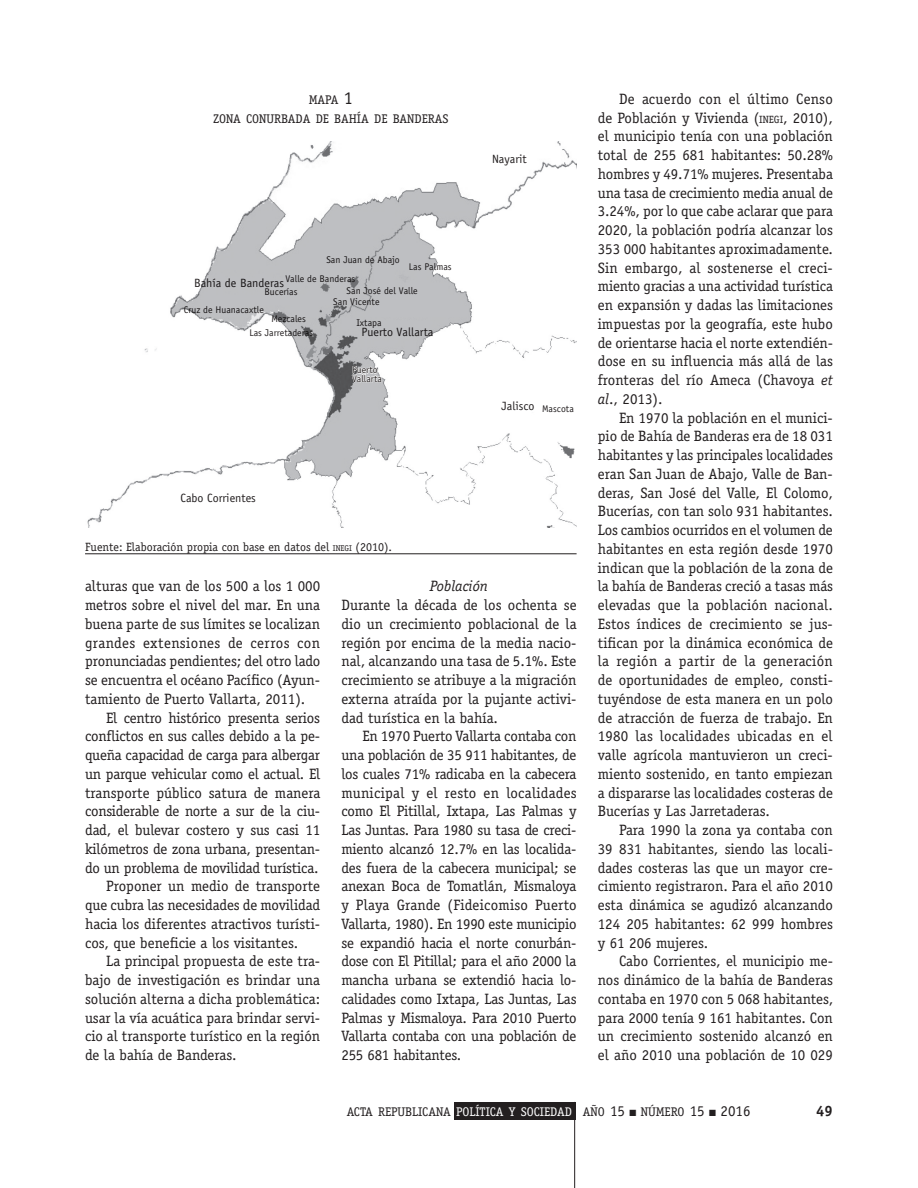
<style>
.page{position:relative;width:918px;height:1188px;background:#fff}
.page>*{position:absolute;margin:0;border:0;box-sizing:border-box;transform-origin:0 0}
.t1{font:15px/18.8px "Officina Serif";color:#231f20;text-align:justify}
.t2{font:15px "Officina Serif";letter-spacing:.03em;color:#231f20}
.t3{font:italic 15px "Officina Serif";color:#231f20}
.t4{font:700 15px "Officina Serif";color:#231f20}
.t5{font:12.6px/18.8px "Officina Serif";color:#231f20;text-align:center}
.t6{font:12px "Officina Sans";color:#231f20}
.t7{font:12px "Officina Serif";color:#231f20}
.t8{font:9.75px/18.5px "Officina Sans";color:#231f20}
.s1{font-size:18px}
.s2{font-size:8.4px}
.s3{font-size:10.5px}
.s4{font-style:italic}
.s5{color:#fff}
.s6{font-size:15px}
</style>
<div class="page">
<div style="left:454px;top:1102px;width:121px;height:18px;background:#231f20"></div>
<hr style="left:574px;top:1102px;width:1px;height:86px;background:#231f20">
<img style="left:87px;top:141px;width:490px;height:386px">
<svg style="left:352px;top:366px;width:30px;height:22px"></svg>
<hr style="left:85px;top:553px;width:492px;height:1px;background:#231f20">
<p class="t5" style="left:213px;top:90px;width:237px">MAPA <span class="s1">1<br></span>ZONA CONURBADA DE BAHÍA DE BANDERAS</p>
<p class="t8" style="left:285px;top:251px;width:116px;text-indent:41px">San Juan de Abajo<br>Valle de Banderas</p>
<p class="t8" style="left:333px;top:285px;width:86px;line-height:11.6px;text-indent:13px">San José del Valle<br>San Vicente</p>
<p class="t8" style="left:356px;top:313px;width:27px">Ixtapa</p>
<p class="t8" style="left:409px;top:257px;width:44px">Las Palmas</p>
<p class="t6" style="left:194px;top:275px;width:92px">Bahía de Banderas</p>
<p class="t8" style="left:184px;top:300px;width:81px">Cruz de Huanacaxtle</p>
<p class="t8" style="left:265px;top:283px;width:35px">Bucerías</p>
<p class="t8" style="left:249px;top:312px;width:65px;line-height:13.6px;text-indent:22px">Mezcales<br>Las Jarretaderas</p>
<p class="t6" style="left:361px;top:325px;width:73px">Puerto Vallarta</p>
<p class="t6" style="left:181px;top:491px;width:77px">Cabo Corrientes</p>
<p class="t8" style="left:352px;top:365px;width:31px;line-height:8.7px">Puerto<br>Vallarta</p>
<p class="t6" style="left:492px;top:152px;width:36px">Nayarit</p>
<p class="t6" style="left:502px;top:398px;width:35px">Jalisco</p>
<p class="t8" style="left:542px;top:400px;width:33px">Mascota</p>
<p class="t7" style="left:85px;top:540px;width:308px">Fuente: Elaboración propia con base en datos del <span class="s2">INEGI</span> (2010).</p>
<p class="t1" style="left:85px;top:577px;width:237px">alturas que van de los 500 a los 1 000</p>
<p class="t1" style="left:85px;top:596px;width:237px">metros sobre el nivel del mar. En una</p>
<p class="t1" style="left:85px;top:614px;width:237px">buena parte de sus límites se localizan</p>
<p class="t2" style="left:85px;top:634px;width:237px">grandes extensiones de cerros con</p>
<p class="t1" style="left:85px;top:652px;width:237px">pronunciadas pendientes; del otro lado</p>
<p class="t1" style="left:85px;top:671px;width:237px">se encuentra el océano Pacífico (Ayun-</p>
<p class="t1" style="left:85px;top:689px;width:222px">tamiento de Puerto Vallarta, 2011).</p>
<p class="t1" style="left:106px;top:708px;width:215px">El centro histórico presenta serios</p>
<p class="t1" style="left:85px;top:727px;width:237px">conflictos en sus calles debido a la pe-</p>
<p class="t1" style="left:85px;top:746px;width:237px">queña capacidad de carga para albergar</p>
<p class="t1" style="left:85px;top:764px;width:237px">un parque vehicular como el actual. El</p>
<p class="t1" style="left:85px;top:783px;width:237px">transporte público satura de manera</p>
<p class="t1" style="left:85px;top:802px;width:237px">considerable de norte a sur de la ciu-</p>
<p class="t1" style="left:85px;top:821px;width:237px">dad, el bulevar costero y sus casi 11</p>
<p class="t1" style="left:85px;top:839px;width:237px">kilómetros de zona urbana, presentan-</p>
<p class="t1" style="left:85px;top:858px;width:235px">do un problema de movilidad turística.</p>
<p class="t1" style="left:106px;top:877px;width:215px">Proponer un medio de transporte</p>
<p class="t1" style="left:85px;top:896px;width:237px">que cubra las necesidades de movilidad</p>
<p class="t1" style="left:85px;top:914px;width:237px">hacia los diferentes atractivos turísti-</p>
<p class="t1" style="left:85px;top:933px;width:215px">cos, que beneficie a los visitantes.</p>
<p class="t1" style="left:106px;top:952px;width:215px">La principal propuesta de este tra-</p>
<p class="t1" style="left:85px;top:971px;width:237px">bajo de investigación es brindar una</p>
<p class="t1" style="left:85px;top:989px;width:237px">solución alterna a dicha problemática:</p>
<p class="t1" style="left:85px;top:1008px;width:237px">usar la vía acuática para brindar servi-</p>
<p class="t1" style="left:85px;top:1027px;width:237px">cio al transporte turístico en la región</p>
<p class="t1" style="left:85px;top:1046px;width:153px">de la bahía de Banderas.</p>
<p class="t3" style="left:430px;top:578px;width:60px">Población</p>
<p class="t1" style="left:341px;top:596px;width:237px">Durante la década de los ochenta se dio un crecimiento poblacional de la región por encima de la media nacio&shy;nal, alcanzando una tasa de 5.1%. Este crecimiento se atribuye a la migración externa atraída por la pujante activi&shy;dad turística en la bahía.</p>
<p class="t1" style="left:341px;top:727px;width:237px;text-indent:21px">En 1970 Puerto Vallarta contaba con una población de 35 911 habitantes, de los cuales 71% radicaba en la cabecera municipal y el resto en localidades como El Pitillal, Ixtapa, Las Palmas y Las Juntas. Para 1980 su tasa de creci&shy;miento alcanzó 12.7% en las localida&shy;des fuera de la cabecera municipal; se anexan Boca de Tomatlán, Mismaloya y Playa Grande (Fideicomiso Puerto Vallarta, 1980). En 1990 este municipio se expandió hacia el norte conurbán&shy;dose con El Pitillal; para el año 2000 la mancha urbana se extendió hacia lo&shy;calidades como Ixtapa, Las Juntas, Las Palmas y Mismaloya. Para 2010 Puerto Vallarta contaba con una población de 255 681 habitantes.</p>
<p class="t1" style="left:598px;top:89px;width:237px;text-indent:21px">De acuerdo con el último Censo de Población y Vivienda (<span class="s3">INEGI</span>, 2010), el municipio tenía con una población total de 255 681 habitantes: 50.28% hombres y 49.71% mujeres. Presentaba una tasa de crecimiento media anual de 3.24%, por lo que cabe aclarar que para 2020, la población podría alcanzar los 353 000 habitantes aproximadamente.<br>Sin embargo, al sostenerse el creci&shy;miento gracias a una actividad turística en expansión y dadas las limitaciones impuestas por la geografía, este hubo de orientarse hacia el norte extendién&shy;dose en su influencia más allá de las fronteras del río Ameca (Chavoya <span class="s4">et al</span>., 2013).</p>
<p class="t1" style="left:598px;top:408px;width:237px;text-indent:21px">En 1970 la población en el munici&shy;pio de Bahía de Banderas era de 18 031 habitantes y las principales localidades eran San Juan de Abajo, Valle de Ban&shy;deras, San José del Valle, El Colomo, Bucerías, con tan solo 931 habitantes.<br>Los cambios ocurridos en el volumen de habitantes en esta región desde 1970 indican que la población de la zona de la bahía de Banderas creció a tasas más elevadas que la población nacional.<br>Estos índices de crecimiento se jus&shy;tifican por la dinámica económica de la región a partir de la generación de oportunidades de empleo, consti&shy;tuyéndose de esta manera en un polo de atracción de fuerza de trabajo. En 1980 las localidades ubicadas en el valle agrícola mantuvieron un creci&shy;miento sostenido, en tanto empiezan a dispararse las localidades costeras de Bucerías y Las Jarretaderas.</p>
<p class="t1" style="left:598px;top:821px;width:237px;text-indent:21px">Para 1990 la zona ya contaba con 39 831 habitantes, siendo las locali&shy;dades costeras las que un mayor cre&shy;cimiento registraron. Para el año 2010 esta dinámica se agudizó alcanzando 124 205 habitantes: 62 999 hombres y 61 206 mujeres.</p>
<p class="t1" style="left:598px;top:952px;width:237px;text-indent:21px">Cabo Corrientes, el municipio me&shy;nos dinámico de la bahía de Banderas contaba en 1970 con 5 068 habitantes, para 2000 tenía 9 161 habitantes. Con un crecimiento sostenido alcanzó en el año 2010 una población de 10 029</p>
<p class="t5" style="left:347px;top:1103px;width:405px">ACTA REPUBLICANA <span class="s5">POLÍTICA Y SOCIEDAD</span> AÑO <span class="s6">15</span> ■ NÚMERO <span class="s6">15</span> ■ <span class="s6">2016</span></p>
<p class="t4" style="left:816px;top:1102px;width:18px">49</p>
</div>
